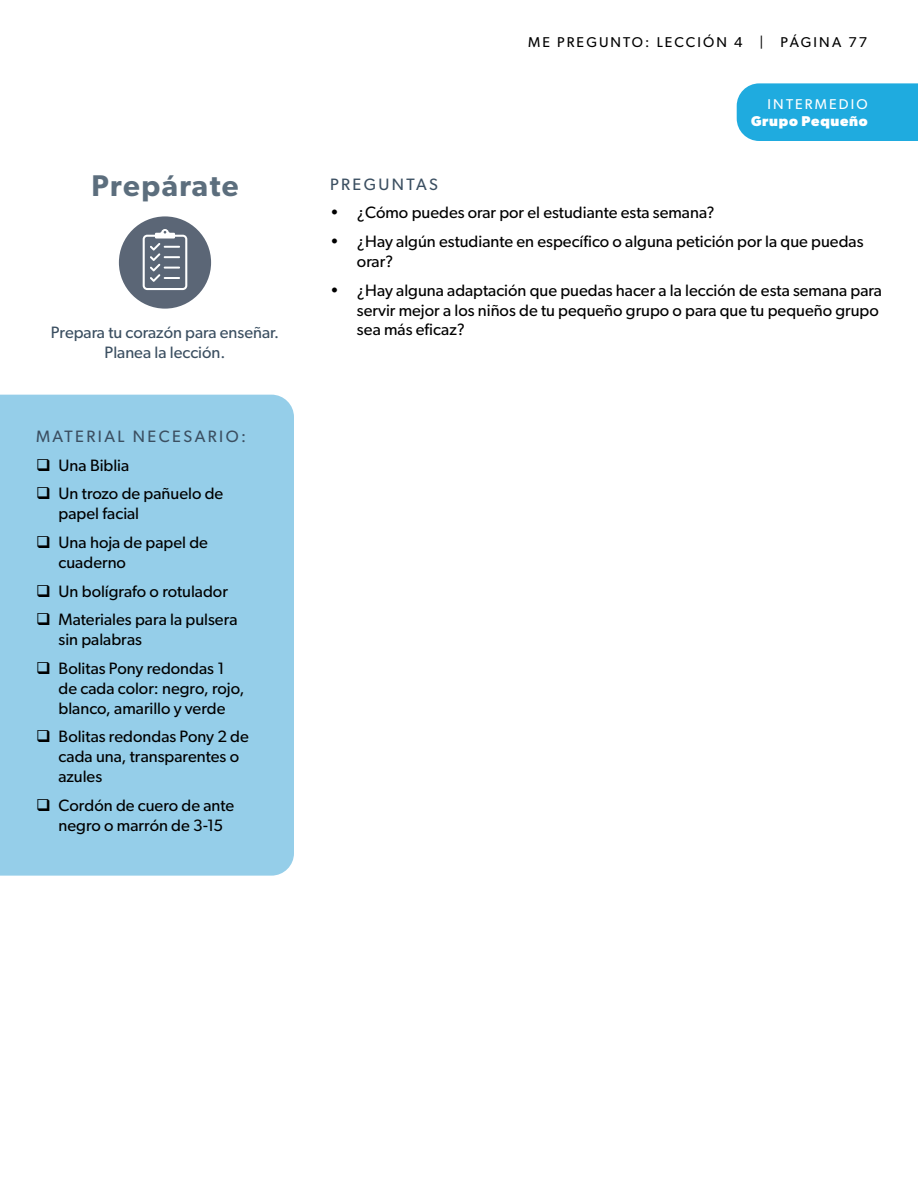
<style>
.page{position:relative;width:918px;height:1188px;background:#fff}
.page>*{position:absolute;margin:0;border:0;box-sizing:border-box;transform-origin:0 0}
.t1{font:600 30px "Gibson";letter-spacing:.05em;color:#5c6e7d}
.t2{font:16.5px/19.8px "Gibson";color:#000}
.t3{font:16.5px/19.8px "Gibson";color:#3b4f61;text-align:center}
.t4{font:16.5px "Gibson";letter-spacing:.15em;color:#3b4f61}
.t5{font:14.25px "Gibson";letter-spacing:.15em;color:#000}
.t6{font:700 14.25px "Gibson";letter-spacing:.05em;color:#fff}
.t7{font:14.25px "Gibson";letter-spacing:.15em;color:#fff}
</style>
<div class="page">
<div style="left:737px;top:83px;width:181px;height:58px;background:#1fabdf"></div>
<div style="left:119px;top:216px;width:92px;height:93px;background:#5b6676;border-radius:50%"></div>
<svg style="left:143px;top:229px;width:44px;height:61px"></svg>
<div style="left:0;top:395px;width:294px;height:481px;background:#95cee9"></div>
<p class="t5" style="left:528px;top:34px;width:341px">ME PREGUNTO: LECCIÓN 4 | PÁGINA 77</p>
<p class="t7" style="left:768px;top:96px;width:102px">INTERMEDIO</p>
<p class="t6" style="left:751px;top:113px;width:118px">Grupo Pequeño</p>
<h1 class="t1" style="left:91px;top:168px;width:149px">Prepárate</h1>
<p class="t4" style="left:330px;top:174px;width:109px">PREGUNTAS</p>
<p class="t2" style="left:330px;top:203px;width:386px">• ¿Cómo puedes orar por el estudiante esta semana?</p>
<p class="t2" style="left:357px;top:231px;width:508px;text-indent:-27px">• ¿Hay algún estudiante en específico o alguna petición por la que puedas orar?</p>
<p class="t2" style="left:357px;top:280px;width:526px;text-indent:-27px">• ¿Hay alguna adaptación que puedas hacer a la lección de esta semana para servir mejor a los niños de tu pequeño grupo o para que tu pequeño grupo sea más eficaz?</p>
<p class="t3" style="left:51px;top:323px;width:230px">Prepara tu corazón para enseñar.<br>Planea la lección.</p>
<p class="t4" style="left:36px;top:426px;width:212px">MATERIAL NECESARIO:</p>
<p class="t2" style="left:36px;top:455px;width:95px">❑ Una Biblia</p>
<p class="t2" style="left:59px;top:484px;width:166px;text-indent:-23px">❑ Un trozo de pañuelo de papel facial</p>
<p class="t2" style="left:59px;top:532px;width:151px;text-indent:-23px">❑ Una hoja de papel de cuaderno</p>
<p class="t2" style="left:36px;top:581px;width:193px">❑ Un bolígrafo o rotulador</p>
<p class="t2" style="left:59px;top:610px;width:181px;text-indent:-23px">❑ Materiales para la pulsera sin palabras</p>
<p class="t2" style="left:59px;top:658px;width:188px;text-indent:-23px">❑ Bolitas Pony redondas 1 de cada color: negro, rojo, blanco, amarillo y verde</p>
<p class="t2" style="left:59px;top:727px;width:192px;text-indent:-23px">❑ Bolitas redondas Pony 2 de cada una, transparentes o azules</p>
<p class="t2" style="left:59px;top:795px;width:177px;text-indent:-23px">❑ Cordón de cuero de ante negro o marrón de 3-15</p>
</div>
